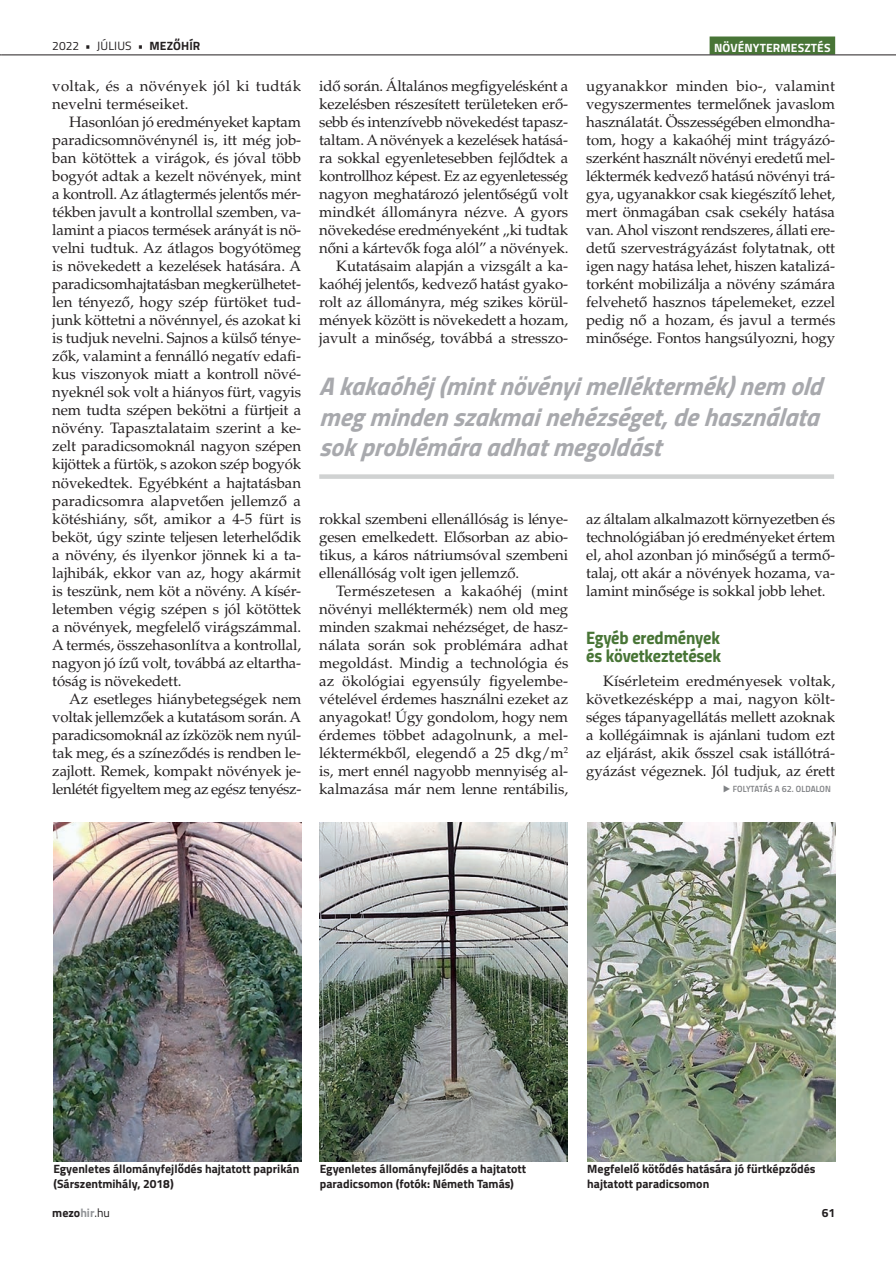
<style>
.page{position:relative;width:896px;height:1266px;background:#fff}
.page>*{position:absolute;margin:0;border:0;box-sizing:border-box;transform-origin:0 0}
.KIEMELÉS-IDÉZET_High{font:italic 25.5px/30.6px "Titillium Bold Upright";color:#a8a9ad}
.NÖVTERM-alcím{font:18px/18px "Titillium Bold Upright";letter-spacing:-.01em;color:#487536}
.NORMAL-3_HASAB{font:15px/18px "Palatino LT Std";letter-spacing:-.01em;color:#231f20;text-align:justify}
.NORMAL-3_HASAB-2{font:15px/18px "Palatino LT Std";letter-spacing:.02em;color:#231f20}
.KÉPALÁ{font:700 12px/14.4px "Titillium";color:#231f20}
.t1{font:12px "Titillium";letter-spacing:.01em;color:#231f20}
.t2{font:700 12px "Titillium";letter-spacing:.01em;color:#fff}
.t3{font:9px "Titillium Semibold Upright";color:#808285}
.s1{font-weight:700}
.s2{color:#939598}
.s3{font-weight:400}
</style>
<div class="page">
<div style="left:709px;top:36px;width:126px;height:18px;background:#487536"></div>
<hr style="left:1px;top:54px;width:894px;height:1px;background:#231f20">
<img style="left:53px;top:822px;width:248px;height:338px">
<img style="left:320px;top:822px;width:247px;height:338px">
<img style="left:587px;top:822px;width:248px;height:338px">
<div style="left:319px;top:474px;width:515px;height:5px;background:#d0d2d2"></div>
<p class="t1" style="left:52px;top:37px;width:150px">2022 • JÚLIUS • <span class="s1">MEZŐHÍR</span></p>
<p class="t2" style="left:714px;top:38px;width:118px">NÖVÉNYTERMESZTÉS</p>
<p class="NORMAL-3_HASAB-2" style="left:52px;top:77px;width:250px">voltak, és a növények jól ki tudták nevelni terméseiket.</p>
<p class="NORMAL-3_HASAB" style="left:52px;top:113px;width:250px;text-indent:17px">Hasonlóan jó eredményeket kaptam paradicsomnövénynél is, itt még job&shy;ban kötöttek a virágok, és jóval több bogyót adtak a kezelt növények, mint a kontroll. Az átlagtermés jelentős mér&shy;tékben javult a kontrollal szemben, va&shy;lamint a piacos termések arányát is nö&shy;velni tudtuk. Az átlagos bogyótömeg is növekedett a kezelések hatására. A paradicsomhajtatásban megkerülhetet&shy;len tényező, hogy szép fürtöket tud&shy;junk köttetni a növénnyel, és azokat ki is tudjuk nevelni. Sajnos a külső ténye&shy;zők, valamint a fennálló negatív edafi&shy;kus viszonyok miatt a kontroll növé&shy;nyeknél sok volt a hiányos fürt, vagyis nem tudta szépen bekötni a fürtjeit a növény. Tapasztalataim szerint a ke&shy;zelt paradicsomoknál nagyon szépen kijöttek a fürtök, s azokon szép bogyók növekedtek. Egyébként a hajtatásban paradicsomra alapvetően jellemző a kötéshiány, sőt, amikor a 4-5 fürt is beköt, úgy szinte teljesen leterhelődik a növény, és ilyenkor jönnek ki a ta&shy;lajhibák, ekkor van az, hogy akármit is teszünk, nem köt a növény. A kísér&shy;letemben végig szépen s jól kötöttek a növények, megfelelő virágszámmal.<br>A termés, összehasonlítva a kontrollal, nagyon jó ízű volt, továbbá az eltartha&shy;tóság is növekedett.</p>
<p class="NORMAL-3_HASAB" style="left:52px;top:689px;width:250px;text-indent:17px">Az esetleges hiánybetegségek nem voltak jellemzőek a kutatásom során. A paradicsomoknál az ízközök nem nyúl&shy;tak meg, és a színeződés is rendben le&shy;zajlott. Remek, kompakt növények je&shy;lenlétét figyeltem meg az egész tenyész-</p>
<p class="NORMAL-3_HASAB" style="left:319px;top:77px;width:250px">idő során. Általános megfigyelésként a kezelésben részesített területeken erő&shy;sebb és intenzívebb növekedést tapasz&shy;taltam. A növények a kezelések hatásá&shy;ra sokkal egyenletesebben fejlődtek a kontrollhoz képest. Ez az egyenletesség nagyon meghatározó jelentőségű volt mindkét állományra nézve. A gyors növekedése eredményeként „ki tudtak nőni a kártevők foga alól” a növények.</p>
<p class="NORMAL-3_HASAB" style="left:319px;top:257px;width:250px;text-indent:17px">Kutatásaim alapján a vizsgált a ka&shy;kaóhéj jelentős, kedvező hatást gyako&shy;rolt az állományra, még szikes körül&shy;mények között is növekedett a hozam, javult a minőség, továbbá a stresszo-</p>
<p class="NORMAL-3_HASAB" style="left:586px;top:77px;width:250px">ugyanakkor minden bio-, valamint vegyszermentes termelőnek javaslom használatát. Összességében elmondha&shy;tom, hogy a kakaóhéj mint trágyázó&shy;szerként használt növényi eredetű mel&shy;léktermék kedvező hatású növényi trá&shy;gya, ugyanakkor csak kiegészítő lehet, mert önmagában csak csekély hatása van. Ahol viszont rendszeres, állati ere&shy;detű szervestrágyázást folytatnak, ott igen nagy hatása lehet, hiszen katalizá&shy;torként mobilizálja a növény számára felvehető hasznos tápelemeket, ezzel pedig nő a hozam, és javul a termés minősége. Fontos hangsúlyozni, hogy</p>
<p class="KIEMELÉS-IDÉZET_High" style="left:319px;top:369px;width:514px">Akakaóhéj (mintnövényimelléktermék)nem old megmindenszakmainehézséget,dehasználata sokproblémáraadhatmegoldást</p>
<p class="NORMAL-3_HASAB" style="left:319px;top:509px;width:250px">rokkal szembeni ellenállóság is lénye&shy;gesen emelkedett. Elősorban az abio&shy;tikus, a káros nátriumsóval szembeni ellenállóság volt igen jellemző.</p>
<p class="NORMAL-3_HASAB" style="left:319px;top:581px;width:250px;text-indent:17px">Természetesen a kakaóhéj (mint növényi melléktermék) nem old meg minden szakmai nehézséget, de hasz&shy;nálata során sok problémára adhat megoldást. Mindig a technológia és az ökológiai egyensúly figyelembe&shy;vételével érdemes használni ezeket az anyagokat! Úgy gondolom, hogy nem érdemes többet adagolnunk, a mel&shy;léktermékből, elegendő a 25 dkg/m<sup>2 </sup>is, mert ennél nagyobb mennyiség al&shy;kalmazása már nem lenne rentábilis,</p>
<p class="NORMAL-3_HASAB" style="left:586px;top:509px;width:250px">az általam alkalmazott környezetben és technológiában jó eredményeket értem el, ahol azonban jó minőségű a termő&shy;talaj, ott akár a növények hozama, va&shy;lamint minősége is sokkal jobb lehet.</p>
<p class="NÖVTERM-alcím" style="left:586px;top:627px;width:136px">Egyéb eredmények és következtetések</p>
<p class="NORMAL-3_HASAB" style="left:586px;top:671px;width:250px;text-indent:17px">Kísérleteim eredményesek voltak, következésképp a mai, nagyon költ&shy;séges tápanyagellátás mellett azoknak a kollégáimnak is ajánlani tudom ezt az eljárást, akik ősszel csak istállótrá&shy;gyázást végeznek. Jól tudjuk, az érett</p>
<p class="t3" style="left:732px;top:782px;width:99px">FOLYTATÁS A 62. OLDALON</p>
<p class="KÉPALÁ" style="left:53px;top:1161px;width:247px">Egyenletes állományfejlődés hajtatott paprikán (Sárszentmihály, 2018)</p>
<p class="KÉPALÁ" style="left:320px;top:1161px;width:208px">Egyenletes állományfejlődés a hajtatott paradicsomon (fotók: Németh Tamás)</p>
<p class="KÉPALÁ" style="left:587px;top:1161px;width:230px">Megfelelő kötődés hatására jó fürtképződés hajtatott paradicsomon</p>
<p class="KÉPALÁ" style="left:52px;top:1204px;width:59px">mezo<span class="s2">hir</span><span class="s3">.hu</span></p>
<p class="KÉPALÁ" style="left:821px;top:1204px;width:15px">61</p>
</div>
